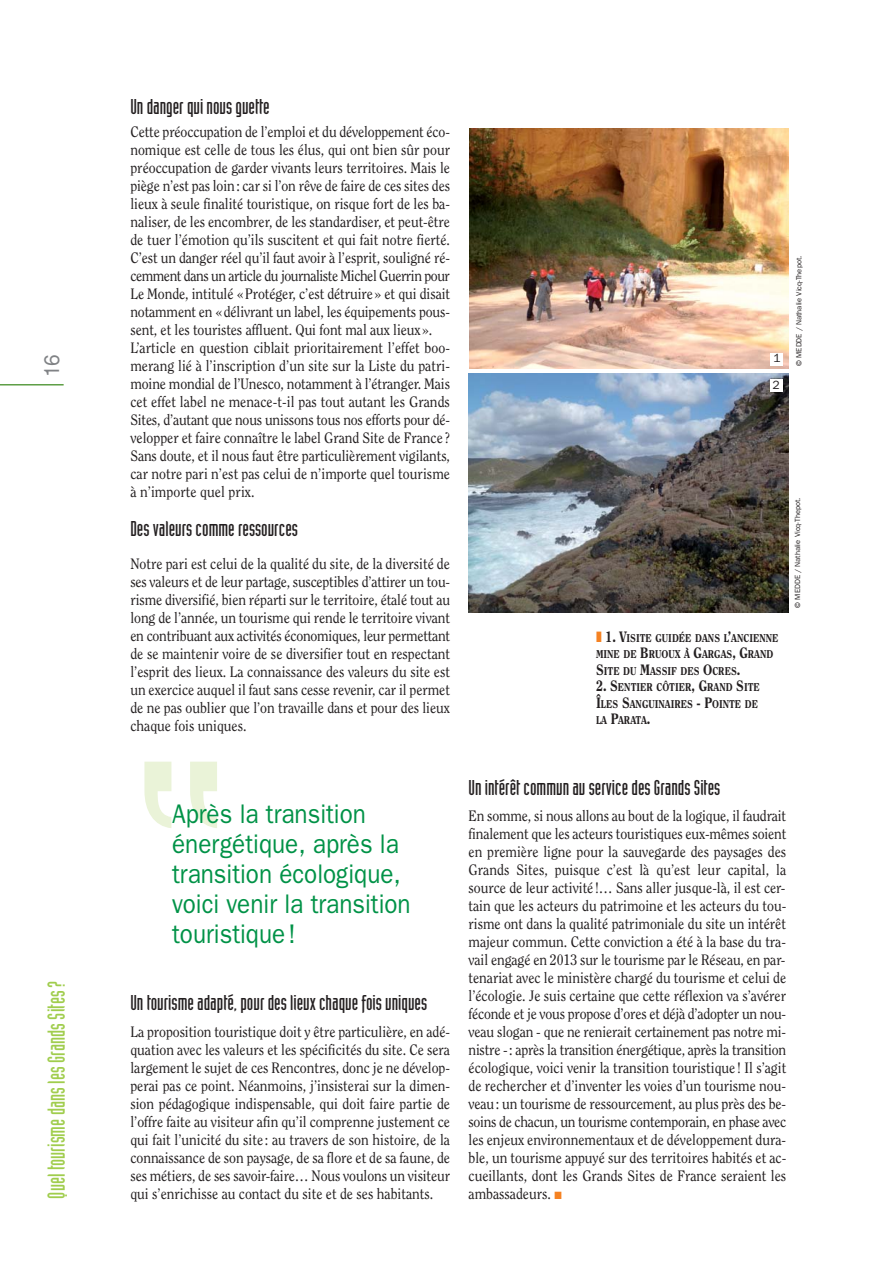
<style>
.page{position:relative;width:893px;height:1263px;background:#fff}
.page>*{position:absolute;margin:0;border:0;box-sizing:border-box;transform-origin:0 0}
.t1{font:27px/30px "Franklin Gothic";color:#009247;scale:.9 1}
.t2{font:24px "Industria Solid";color:#a0cd4d}
.t3{font:21px "Industria Solid";color:#231f20;scale:1.05 1}
.t4{font:21px "Helvetica";color:#808285}
.t5{font:15px/18px "Clearface";color:#231f20;text-align:justify;scale:.92 1}
.t6{font:12px/26.1px "Franklin Gothic";color:#231f20}
.t7{font:800 11.25px/16.5px "Clearface";color:#231f20;scale:.85 1}
.t8{font:7.5px "Franklin Gothic";color:#231f20}
.s1{color:#f58222}
.s2{font-size:15px}
.s3{font-family:"Calibri";font-weight:700;font-size:15px}
</style>
<div class="page">
<hr style="left:0;top:384px;width:64px;height:2px;background:#5e9e45">
<img style="left:468px;top:373px;width:320px;height:240px">
<img style="left:469px;top:129px;width:319px;height:239px">
<div style="left:770px;top:353px;width:13px;height:13px;background:#fff"></div>
<div style="left:769px;top:379px;width:13px;height:13px;background:#fff"></div>
<h3 class="t4" style="left:44px;top:377px;width:25px;rotate:-90deg">16</h3>
<h2 class="t2" style="left:48px;top:1199px;width:219px;rotate:-90deg">Quel tourisme dans les Grands Sites ?</h2>
<h3 class="t3" style="left:130px;top:99px;width:134px">Un danger qui nous guette</h3>
<p class="t5" style="left:130px;top:124px;width:349px;text-align:left">Cette préoccupation de l’emploi et du développement éco&shy;nomique est celle de tous les élus, qui ont bien sûr pour préoccupation de garder vivants leurs territoires. Mais le piège n’est pas loin: car si l’on rêve de faire de ces sites des lieux à seule finalité touristique, on risque fort de les ba&shy;naliser, de les encombrer, de les standardiser, et peut-être de tuer l’émotion qu’ils suscitent et qui fait notre fierté.<br>C’est un danger réel qu’il faut avoir à l’esprit, souligné ré&shy;cemment dans un article du journaliste Michel Guerrin pour Le Monde, intitulé «Protéger, c’est détruire» et qui disait notamment en «délivrant un label, les équipements pous&shy;sent, et les touristes affluent. Qui font mal aux lieux».<br>L’article en question ciblait prioritairement l’effet boo&shy;merang lié à l’inscription d’un site sur la Liste du patri&shy;moine mondial de l’Unesco, notamment à l’étranger. Mais cet effet label ne menace-t-il pas tout autant les Grands Sites, d’autant que nous unissons tous nos efforts pour dé&shy;velopper et faire connaître le label Grand Site de France ?<br>Sans doute, et il nous faut être particulièrement vigilants, car notre pari n’est pas celui de n’importe quel tourisme à n’importe quel prix.</p>
<h3 class="t3" style="left:130px;top:521px;width:161px">Des valeurs comme ressources</h3>
<p class="t5" style="left:130px;top:556px;width:349px">Notre pari est celui de la qualité du site, de la diversité de ses valeurs et de leur partage, susceptibles d’attirer un tou&shy;risme diversifié, bien réparti sur le territoire, étalé tout au long de l’année, un tourisme qui rende le territoire vivant en contribuant aux activités économiques, leur permettant de se maintenir voire de se diversifier tout en respectant l’esprit des lieux. La connaissance des valeurs du site est un exercice auquel il faut sans cesse revenir, car il permet de ne pas oublier que l’on travaille dans et pour des lieux chaque fois uniques.</p>
<h1 class="t1" style="left:172px;top:801px;width:266px">Après la transition énergétique, après la transition écologique, voici venir la transition touristique!</h1>
<h3 class="t3" style="left:130px;top:995px;width:284px">Un tourisme adapté, pour des lieux chaque fois uniques</h3>
<p class="t5" style="left:130px;top:1024px;width:349px">La proposition touristique doit y être particulière, en adé&shy;quation avec les valeurs et les spécificités du site. Ce sera largement le sujet de ces Rencontres, donc je ne dévelop&shy;perai pas ce point. Néanmoins, j’insisterai sur la dimen&shy;sion pédagogique indispensable, qui doit faire partie de l’offre faite au visiteur afin qu’il comprenne justement ce qui fait l’unicité du site : au travers de son histoire, de la connaissance de son paysage, de sa flore et de sa faune, de ses métiers, de ses savoir-faire… Nous voulons un visiteur qui s’enrichisse au contact du site et de ses habitants.</p>
<p class="t6" style="left:772px;top:346px;width:9px">1<br>2</p>
<p class="t8" style="left:796px;top:366px;width:112px;rotate:-90deg">© MEDDE / Nathalie Vicq-Thepot.</p>
<p class="t7" style="left:596px;top:630px;width:216px"><span class="s1">❚</span> <span class="s2">1. V</span>ISITE GUIDÉE DANS L<span class="s2">’</span>ANCIENNE<br>MINE DE <span class="s2">B</span>RUOUX A<span class="s3">̀</span><span class="s2">G</span>ARGAS<span class="s2">, G</span>RAND<br><span class="s2">S</span>ITE DU <span class="s2">M</span>ASSIF DES <span class="s2">O</span>CRES<span class="s2">.</span></p>
<p class="t7" style="left:596px;top:680px;width:194px"><span class="s2">2. S</span>ENTIER CÔTIER<span class="s2">, G</span>RAND <span class="s2">S</span>ITE<br><span class="s2">Î</span>LES <span class="s2">S</span>ANGUINAIRES <span class="s2">- P</span>OINTE DE<br>LA <span class="s2">P</span>ARATA<span class="s2">.</span></p>
<p class="t8" style="left:795px;top:608px;width:112px;rotate:-90deg">© MEDDE / Nathalie Vicq-Thepot.</p>
<h3 class="t3" style="left:468px;top:780px;width:241px">Un intérêt commun au service des Grands Sites</h3>
<p class="t5" style="left:468px;top:808px;width:347px">En somme, si nous allons au bout de la logique, il faudrait finalement que les acteurs touristiques eux-mêmes soient en première ligne pour la sauvegarde des paysages des Grands Sites, puisque c’est là qu’est leur capital, la source de leur activité !… Sans aller jusque-là, il est cer&shy;tain que les acteurs du patrimoine et les acteurs du tou&shy;risme ont dans la qualité patrimoniale du site un intérêt majeur commun. Cette conviction a été à la base du tra&shy;vail engagé en 2013 sur le tourisme par le Réseau, en par&shy;tenariat avec le ministère chargé du tourisme et celui de l’écologie. Je suis certaine que cette réflexion va s’avérer féconde et je vous propose d’ores et déjà d’adopter un nou&shy;veau slogan - que ne renierait certainement pas notre mi&shy;nistre -: après la transition énergétique, après la transition écologique, voici venir la transition touristique ! Il s’agit de rechercher et d’inventer les voies d’un tourisme nou&shy;veau: un tourisme de ressourcement, au plus près des be&shy;soins de chacun, un tourisme contemporain, en phase avec les enjeux environnementaux et de développement dura&shy;ble, un tourisme appuyé sur des territoires habités et ac&shy;cueillants, dont les Grands Sites de France seraient les ambassadeurs. <span class="s1">■</span></p>
</div>
